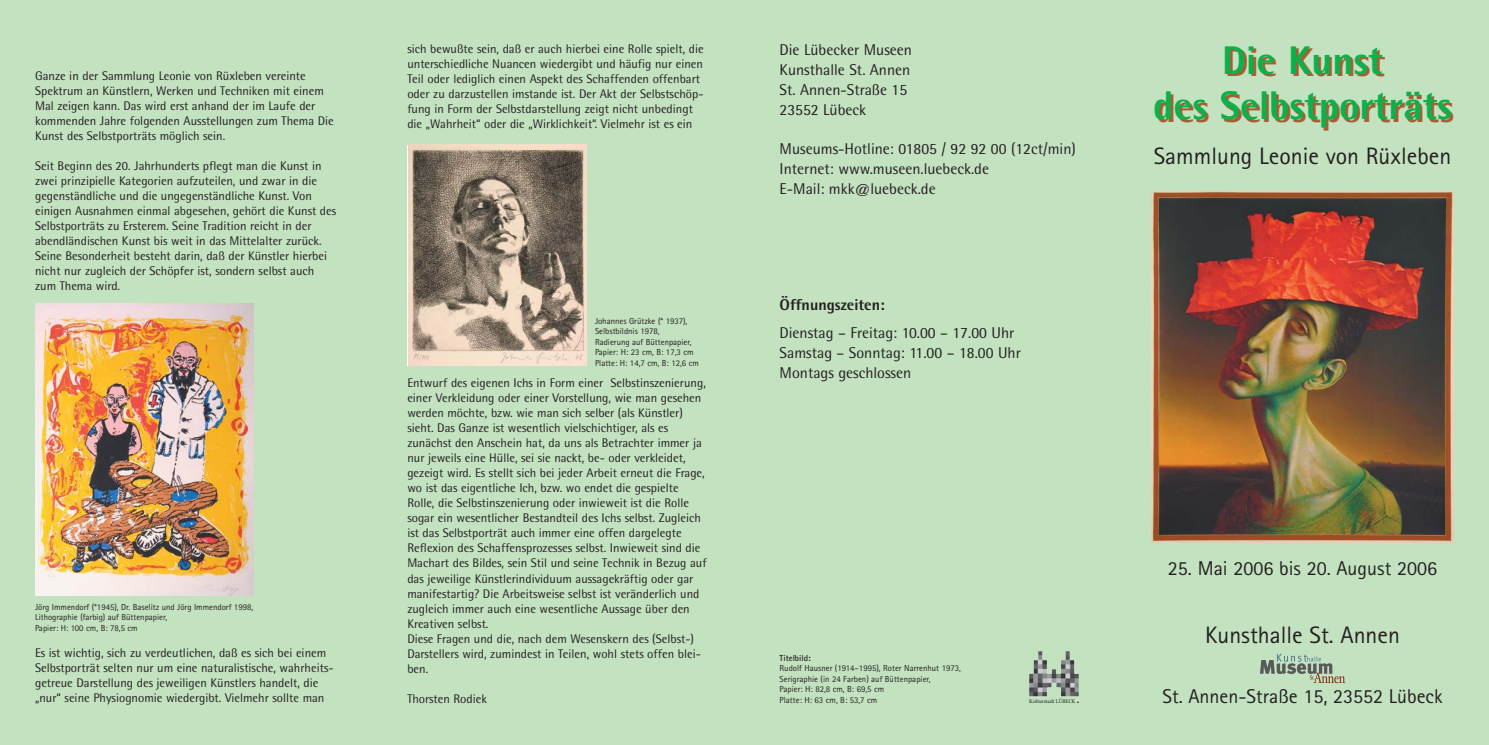
<style>
.page{position:relative;width:1489px;height:745px;background:#fff}
.page>*{position:absolute;margin:0;border:0;box-sizing:border-box;transform-origin:0 0}
.t1{font:800 40px/45px "Agfa Rotis Semisans";color:#0cb14b;text-align:center}
.t2{font:23.75px "Agfa Rotis Sans Serif";color:#231f20}
.t3{font:20px "Agfa Rotis Sans Serif";color:#231f20}
.t4{font:15.62px/20px "Agfa Rotis Semisans";color:#231f20}
.t5{font:800 15.62px "Agfa Rotis Semisans";color:#231f20}
.t6{font:12.5px/15px "Agfa Rotis Semisans";color:#231f20}
.t7{font:8.75px/10.5px "Agfa Rotis Sans Serif";color:#231f20}
.t8{font:700 8.75px "Agfa Rotis Sans Serif";color:#231f20}
.t9{font:5.5px "Times New Roman";letter-spacing:.01em;color:#231f20}
</style>
<div class="page">
<div style="left:0;top:0;width:382px;height:744px;background:#c3e2c0"></div>
<div style="left:361px;top:0;width:393px;height:744px;background:#c3e2c0"></div>
<div style="left:733px;top:0;width:393px;height:744px;background:#c3e2c0"></div>
<div style="left:1105px;top:0;width:383px;height:744px;background:#c3e2c0"></div>
<img style="left:1151px;top:191px;width:301px;height:351px">
<img style="left:1029px;top:651px;width:49px;height:51px">
<svg style="left:1260px;top:653px;width:84px;height:30px"></svg>
<img style="left:35px;top:304px;width:218px;height:291px">
<img style="left:408px;top:145px;width:178px;height:220px">
<p class="t6" style="left:35px;top:70px;width:300px">Ganze in der Sammlung Leonie von Rüxleben vereinte Spektrum an Künstlern, Werken und Techniken mit einem Mal zeigen kann. Das wird erst anhand der im Laufe der kommenden Jahre folgenden Ausstellungen zum Thema Die Kunst des Selbstporträts möglich sein.</p>
<p class="t6" style="left:35px;top:160px;width:302px">Seit Beginn des 20. Jahrhunderts pflegt man die Kunst in zwei prinzipielle Kategorien aufzuteilen, und zwar in die gegenständliche und die ungegenständliche Kunst. Von einigen Ausnahmen einmal abgesehen, gehört die Kunst des Selbstporträts zu Ersterem. Seine Tradition reicht in der abendländischen Kunst bis weit in das Mittelalter zurück.<br>Seine Besonderheit besteht darin, daß der Künstler hierbei nicht nur zugleich der Schöpfer ist, sondern selbst auch zum Thema wird.</p>
<p class="t7" style="left:35px;top:602px;width:220px">Jörg Immendorf (*1945), Dr. Baselitz und Jörg Immendorf 1998,<br>Lithographie (farbig) auf Büttenpapier,<br>Papier: H: 100 cm, B: 78,5 cm</p>
<p class="t6" style="left:35px;top:646px;width:300px">Es ist wichtig, sich zu verdeutlichen, daß es sich bei einem Selbstporträt selten nur um eine naturalistische, wahrheits&shy;getreue Darstellung des jeweiligen Künstlers handelt, die „nur“ seine Physiognomie wiedergibt. Vielmehr sollte man</p>
<p class="t6" style="left:407px;top:42px;width:298px">sich bewußte sein, daß er auch hierbei eine Rolle spielt, die unterschiedliche Nuancen wiedergibt und häufig nur einen Teil oder lediglich einen Aspekt des Schaffenden offenbart oder zu darzustellen imstande ist. Der Akt der Selbstschöp&shy;fung in Form der Selbstdarstellung zeigt nicht unbedingt die „Wahrheit“ oder die „Wirklichkeit“. Vielmehr ist es ein</p>
<p class="t7" style="left:595px;top:316px;width:105px">Johannes Grützke (* 1937),<br>Selbstbildnis 1978,<br>Radierung auf Büttenpapier,<br>Papier: H: 23 cm, B: 17,3 cm<br>Platte: H: 14,7 cm, B: 12,6 cm</p>
<p class="t6" style="left:407px;top:376px;width:301px">Entwurf des eigenen Ichs in Form einer Selbstinszenierung, einer Verkleidung oder einer Vorstellung, wie man gesehen werden möchte, bzw. wie man sich selber (als Künstler) sieht. Das Ganze ist wesentlich vielschichtiger, als es zunächst den Anschein hat, da uns als Betrachter immer ja nur jeweils eine Hülle, sei sie nackt, be- oder verkleidet, gezeigt wird. Es stellt sich bei jeder Arbeit erneut die Frage, wo ist das eigentliche Ich, bzw. wo endet die gespielte Rolle, die Selbstinszenierung oder inwieweit ist die Rolle sogar ein wesentlicher Bestandteil des Ichs selbst. Zugleich ist das Selbstporträt auch immer eine offen dargelegte Reflexion des Schaffensprozesses selbst. Inwieweit sind die Machart des Bildes, sein Stil und seine Technik in Bezug auf das jeweilige Künstlerindividuum aussagekräftig oder gar manifestartig? Die Arbeitsweise selbst ist veränderlich und zugleich immer auch eine wesentliche Aussage über den Kreativen selbst.<br>Diese Fragen und die, nach dem Wesenskern des (Selbst-)<br>Darstellers wird, zumindest in Teilen, wohl stets offen blei&shy;ben.</p>
<p class="t6" style="left:407px;top:691px;width:81px">Thorsten Rodiek</p>
<p class="t4" style="left:779px;top:41px;width:134px">Die Lübecker Museen<br>Kunsthalle St. Annen<br>St. Annen-Straße 15<br>23552 Lübeck</p>
<p class="t4" style="left:779px;top:140px;width:298px">Museums-Hotline: 01805 / 92 92 00 (12ct/min)<br>Internet: www.museen.luebeck.de<br>E-Mail: mkk@luebeck.de</p>
<p class="t5" style="left:779px;top:299px;width:107px">Öffnungszeiten:</p>
<p class="t4" style="left:779px;top:324px;width:243px">Dienstag – Freitag: 10.00 – 17.00 Uhr<br>Samstag – Sonntag: 11.00 – 18.00 Uhr<br>Montags geschlossen</p>
<p class="t8" style="left:779px;top:654px;width:33px">Titelbild:</p>
<p class="t7" style="left:779px;top:663px;width:183px">Rudolf Hausner (1914–1995), Roter Narrenhut 1973, Serigraphie (in 24 Farben) auf Büttenpapier,<br>Papier: H: 82,8 cm, B: 69,5 cm<br>Platte: H: 63 cm, B: 53,7 cm</p>
<p class="t9" style="left:1029px;top:698px;width:48px">Kulturstadt LÜBECK</p>
<h1 class="t1" style="left:1153px;top:42px;width:300px">Die Kunst<br>des Selbstporträts</h1>
<h2 class="t2" style="left:1153px;top:147px;width:299px">Sammlung Leonie von Rüxleben</h2>
<h3 class="t3" style="left:1167px;top:560px;width:270px">25. Mai 2006 bis 20. August 2006</h3>
<h2 class="t2" style="left:1204px;top:625px;width:196px">Kunsthalle St. Annen</h2>
<h3 class="t3" style="left:1162px;top:687px;width:282px">St. Annen-Straße 15, 23552 Lübeck</h3>
</div>
